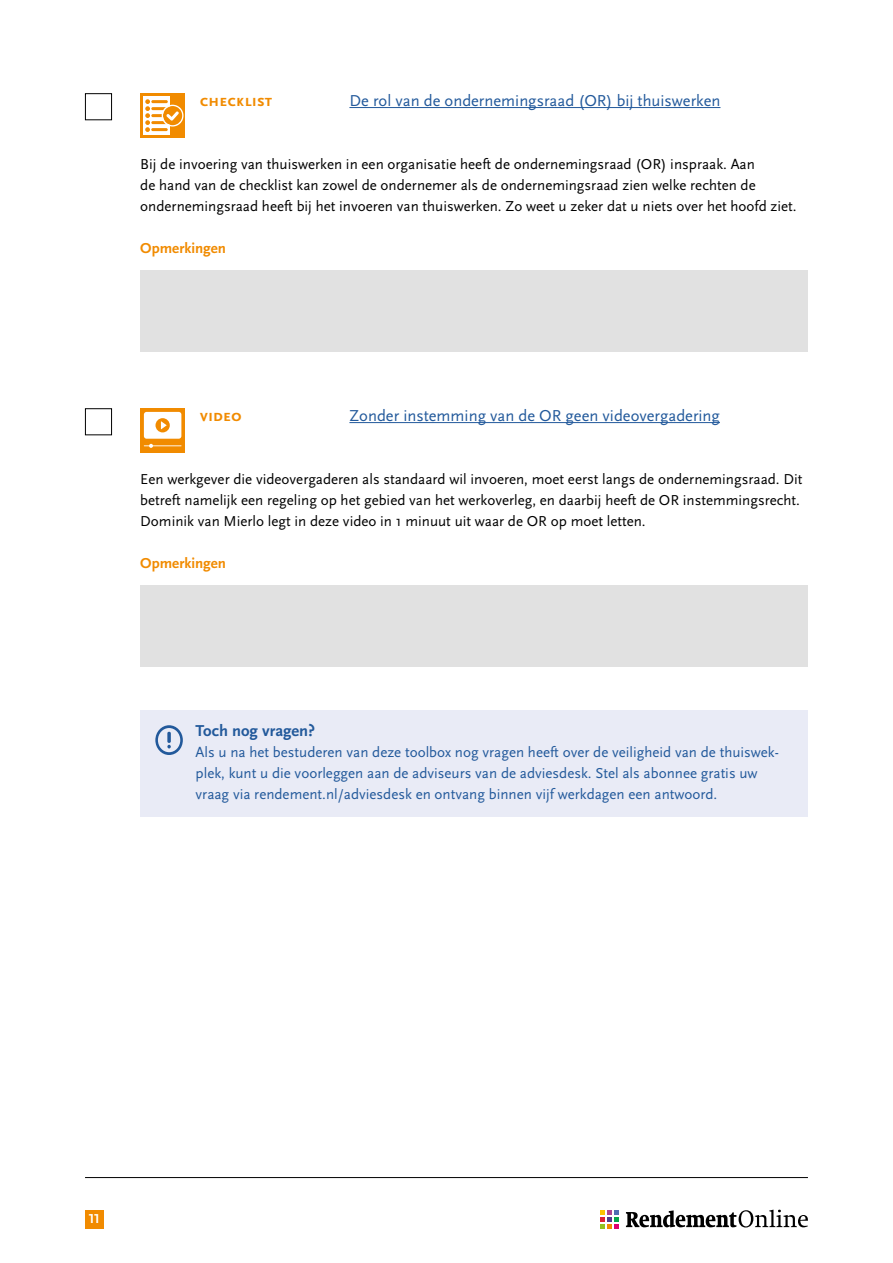
<style>
.page{position:relative;width:893px;height:1263px;background:#fff}
.page>*{position:absolute;margin:0;border:0;box-sizing:border-box;transform-origin:0 0}
.t1{font:16.5px "Scala Sans OT";color:#22599b}
.t2{font:700 16.5px "Scala Sans OT";color:#f18b00}
.t3{font:700 16.5px "Scala Sans OT";color:#22599b}
.t4{font:15px/21px "Scala Sans OT";color:#000}
.t5{font:15px/21px "Scala Sans OT";color:#22599b}
.t6{font:700 15px "Scala Sans OT";color:#f18b00}
.t7{font:700 13.5px "Scala Sans OT";color:#fff}
</style>
<div class="page">
<hr style="left:85px;top:1177px;width:723px;height:1px;background:#000">
<div style="left:85px;top:1210px;width:18px;height:18px;background:#f18b00"></div>
<svg style="left:626px;top:1209px;width:182px;height:18px"></svg>
<svg style="left:601px;top:1210px;width:18px;height:19px"></svg>
<hr style="left:349px;top:107px;width:371px;height:1px;background:#22599b">
<hr style="left:349px;top:422px;width:371px;height:1px;background:#22599b">
<div style="left:140px;top:711px;width:668px;height:38px;background:#e9ebf6"></div>
<div style="left:140px;top:740px;width:668px;height:76px;background:#e9ebf6"></div>
<div style="left:140px;top:270px;width:668px;height:81px;background:#e1e1e1"></div>
<div style="left:140px;top:585px;width:668px;height:81px;background:#e1e1e1"></div>
<div style="left:85px;top:93px;width:27px;height:27px;border:1px solid #000"></div>
<div style="left:140px;top:93px;width:45px;height:45px;background:#f18b00"></div>
<div style="left:143px;top:96px;width:27px;height:39px;background:#fff"></div>
<hr style="left:151px;top:100px;width:17px;height:3px;background:#f18b00;border-radius:2px">
<hr style="left:151px;top:107px;width:17px;height:3px;background:#f18b00;border-radius:2px">
<hr style="left:151px;top:114px;width:17px;height:3px;background:#f18b00;border-radius:2px">
<hr style="left:151px;top:121px;width:17px;height:3px;background:#f18b00;border-radius:2px">
<hr style="left:151px;top:128px;width:17px;height:3px;background:#f18b00;border-radius:2px">
<svg style="left:145px;top:99px;width:5px;height:33px"></svg>
<svg style="left:162px;top:105px;width:22px;height:22px"></svg>
<div style="left:85px;top:408px;width:27px;height:27px;border:1px solid #000"></div>
<div style="left:140px;top:408px;width:45px;height:45px;background:#f18b00"></div>
<div style="left:144px;top:412px;width:37px;height:27px;background:#fff;border-radius:3px"></div>
<svg style="left:144px;top:444px;width:37px;height:4px"></svg>
<svg style="left:155px;top:418px;width:15px;height:14px"></svg>
<svg style="left:155px;top:725px;width:28px;height:30px"></svg>
<p class="t2" style="left:200px;top:91px;width:74px">CHECKLIST</p>
<p class="t1" style="left:349px;top:92px;width:373px">De rol van de ondernemingsraad (OR) bij thuiswerken</p>
<p class="t4" style="left:140px;top:154px;width:658px">Bij de invoering van thuiswerken in een organisatie heeft de ondernemingsraad (OR) inspraak. Aan<br>de hand van de checklist kan zowel de ondernemer als de ondernemingsraad zien welke rechten de ondernemingsraad heeft bij het invoeren van thuiswerken. Zo weet u zeker dat u niets over het hoofd ziet.</p>
<p class="t6" style="left:140px;top:240px;width:87px">Opmerkingen</p>
<p class="t2" style="left:200px;top:406px;width:43px">Video</p>
<p class="t1" style="left:349px;top:407px;width:372px">Zonder instemming van de OR geen videovergadering</p>
<p class="t4" style="left:140px;top:469px;width:664px">Een werkgever die videovergaderen als standaard wil invoeren, moet eerst langs de ondernemingsraad. Dit betreft namelijk een regeling op het gebied van het werkoverleg, en daarbij heeft de OR instemmingsrecht.<br>Dominik van Mierlo legt in deze video in 1 minuut uit waar de OR op moet letten.</p>
<p class="t6" style="left:140px;top:555px;width:87px">Opmerkingen</p>
<p class="t3" style="left:196px;top:721px;width:121px">Toch nog vragen?</p>
<p class="t5" style="left:196px;top:742px;width:585px">Als u na het bestuderen van deze toolbox nog vragen heeft over de veiligheid van de thuiswek&shy;plek, kunt u die voorleggen aan de adviseurs van de adviesdesk. Stel als abonnee gratis uw vraag via rendement.nl/adviesdesk en ontvang binnen vijf werkdagen een antwoord.</p>
<p class="t7" style="left:89px;top:1211px;width:12px">11</p>
</div>
